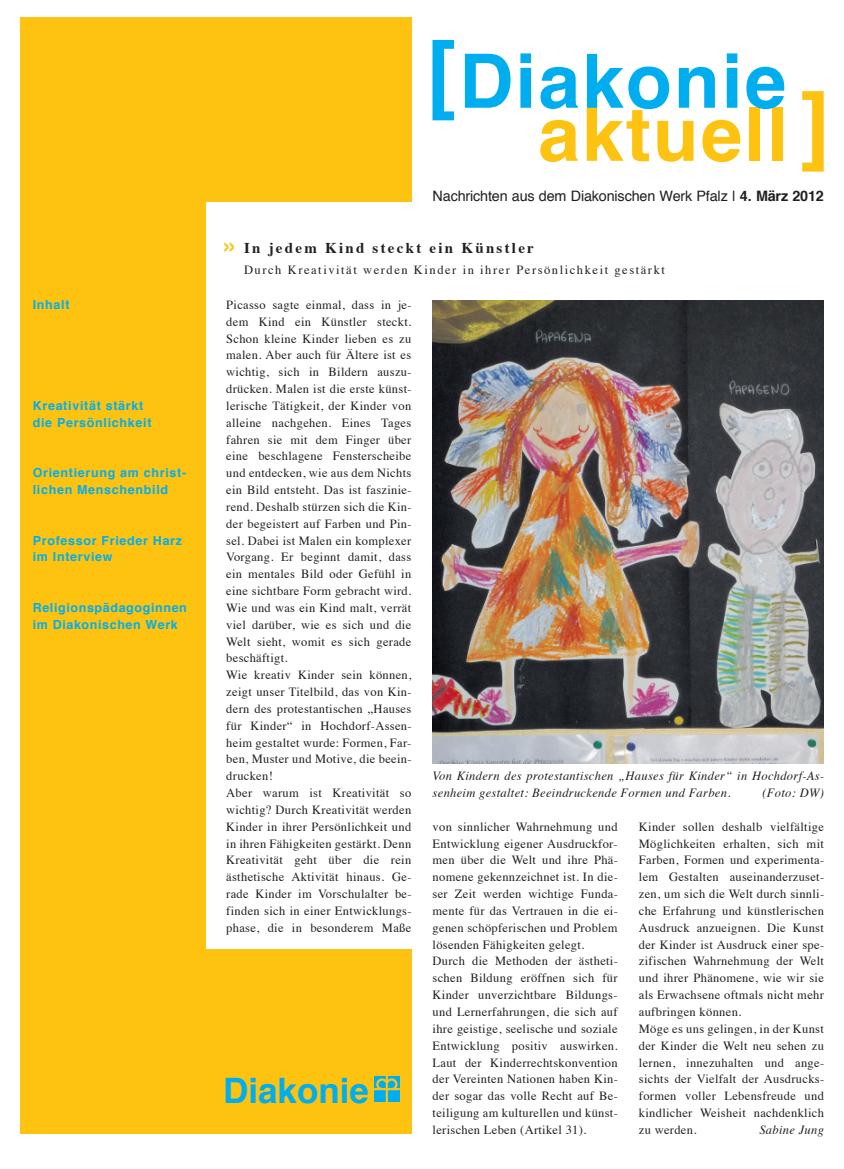
<style>
.page{position:relative;width:844px;height:1169px;background:#fff}
.page>*{position:absolute;margin:0;border:0;box-sizing:border-box;transform-origin:0 0}
.t1{font:700 87.5px "Helvetica";color:#00aeef}
.t2{font:700 87.5px "Helvetica";color:#fec210}
.t3{font:700 75px "Helvetica";letter-spacing:.03em;color:#00aeef}
.t4{font:700 75px "Helvetica";letter-spacing:.03em;color:#fec210}
.t5{font:700 35px "Helvetica";color:#00aeef}
.t6{font:700 25px "Helvetica";color:#fec210}
.t7{font:700 15px "Times";letter-spacing:.15em;color:#231f20}
.t8{font:14.38px "Helvetica";letter-spacing:-.01em;color:#231f20}
.t9{font:12.5px/16.9px "Times";letter-spacing:.025em;color:#231f20}
.t10{font:700 12.5px/16.9px "Helvetica";letter-spacing:.055em;color:#00aeef}
.t11{font:italic 12.5px/16.9px "Times";letter-spacing:.025em;color:#231f20}
.t12{font:12.5px "Times";letter-spacing:.125em;color:#231f20}
.s1{font-weight:700}
</style>
<div class="page">
<div style="left:20px;top:17px;width:185px;height:1117px;background:#fec210"></div>
<div style="left:20px;top:949px;width:391px;height:185px;background:#fec210"></div>
<img style="left:375px;top:1077px;width:25px;height:25px">
<img style="left:433px;top:300px;width:391px;height:463px">
<div style="left:20px;top:17px;width:391px;height:185px;background:#fec210"></div>
<p class="t10" style="left:33px;top:297px;width:38px">Inhalt</p>
<p class="t10" style="left:33px;top:398px;width:120px">Kreativität stärkt die Persönlichkeit</p>
<p class="t10" style="left:33px;top:465px;width:155px">Orientierung am christ&shy;lichen Menschenbild</p>
<p class="t10" style="left:33px;top:533px;width:151px">Professor Frieder Harz im Interview</p>
<p class="t10" style="left:33px;top:600px;width:156px">Religionspädagoginnen im Diakonischen Werk</p>
<h1 class="t1" style="left:427px;top:36px;width:31px">[</h1>
<h2 class="t3" style="left:459px;top:50px;width:329px">Diakonie</h2>
<h2 class="t4" style="left:538px;top:103px;width:252px">aktuell</h2>
<h1 class="t2" style="left:800px;top:87px;width:31px">]</h1>
<p class="t8" style="left:433px;top:190px;width:393px">Nachrichten aus dem Diakonischen Werk Pfalz | <span class="s1">4. März 2012</span></p>
<h3 class="t6" style="left:224px;top:234px;width:15px">»</h3>
<p class="t7" style="left:244px;top:242px;width:291px">In jedem Kind steckt ein Künstler</p>
<p class="t12" style="left:244px;top:265px;width:422px">Durch Kreativität werden Kinder in ihrer Persönlichkeit gestärkt</p>
<p class="t9" style="left:226px;top:297px;width:187px">Picasso sagte einmal, dass in je&shy;dem Kind ein Künstler steckt.<br>Schon kleine Kinder lieben es zu malen. Aber auch für Ältere ist es wichtig, sich in Bildern auszu&shy;drücken. Malen ist die erste künst&shy;lerische Tätigkeit, der Kinder von alleine nachgehen. Eines Tages fahren sie mit dem Finger über eine beschlagene Fensterscheibe und entdecken, wie aus dem Nichts ein Bild entsteht. Das ist faszinie&shy;rend. Deshalb stürzen sich die Kin&shy;der begeistert auf Farben und Pin&shy;sel. Dabei ist Malen ein komplexer<br>Vorgang. Er beginnt damit, dass ein mentales Bild oder Gefühl in eine sichtbare Form gebracht wird.<br>Wie und was ein Kind malt, verrät viel darüber, wie es sich und die<br>Welt sieht, womit es sich gerade beschäftigt.<br>Wie kreativ Kinder sein können, zeigt unser Titelbild, das von Kin&shy;dern des protestantischen „Hauses für Kinder“ in Hochdorf-Assen&shy;heim gestaltet wurde: Formen, Far&shy;ben, Muster und Motive, die beein&shy;drucken!<br>Aber warum ist Kreativität so wichtig? Durch Kreativität werden<br>Kinder in ihrer Persönlichkeit und in ihren Fähigkeiten gestärkt. Denn<br>Kreativität geht über die rein ästhetische Aktivität hinaus. Ge&shy;rade Kinder im Vorschulalter be&shy;finden sich in einer Entwicklungs&shy;phase, die in besonderem Maße</p>
<p class="t11" style="left:433px;top:769px;width:393px">Von Kindern des protestantischen „Hauses für Kinder“ in Hochdorf-As&shy;senheim gestaltet: Beeindruckende Formen und Farben.</p>
<p class="t11" style="left:762px;top:785px;width:63px">(Foto: DW)</p>
<p class="t9" style="left:432px;top:819px;width:187px">von sinnlicher Wahrnehmung und Entwicklung eigener Ausdruckfor&shy;men über die Welt und ihre Phä&shy;nomene gekennzeichnet ist. In die&shy;ser Zeit werden wichtige Funda&shy;mente für das Vertrauen in die ei&shy;genen schöpferischen und Problem lösenden Fähigkeiten gelegt.<br>Durch die Methoden der ästheti&shy;schen Bildung eröffnen sich für Kinder unverzichtbare Bildungs&shy;und Lernerfahrungen, die sich auf ihre geistige, seelische und soziale Entwicklung positiv auswirken.<br>Laut der Kinderrechtskonvention der Vereinten Nationen haben Kin&shy;der sogar das volle Recht auf Be&shy;teiligung am kulturellen und künst&shy;lerischen Leben (Artikel 31).</p>
<p class="t9" style="left:639px;top:819px;width:187px">Kinder sollen deshalb vielfältige<br>Möglichkeiten erhalten, sich mit<br>Farben, Formen und experimenta&shy;lem Gestalten auseinanderzuset&shy;zen, um sich die Welt durch sinnli&shy;che Erfahrung und künstlerischen<br>Ausdruck anzueignen. Die Kunst der Kinder ist Ausdruck einer spe&shy;zifischen Wahrnehmung der Welt und ihrer Phänomene, wie wir sie als Erwachsene oftmals nicht mehr aufbringen können.<br>Möge es uns gelingen, in der Kunst der Kinder die Welt neu sehen zu lernen, innezuhalten und ange&shy;sichts der Vielfalt der Ausdrucks&shy;formen voller Lebensfreude und kindlicher Weisheit nachdenklich zu werden.</p>
<h3 class="t5" style="left:223px;top:1075px;width:147px">Diakonie</h3>
<p class="t11" style="left:759px;top:1122px;width:66px">Sabine Jung</p>
</div>
